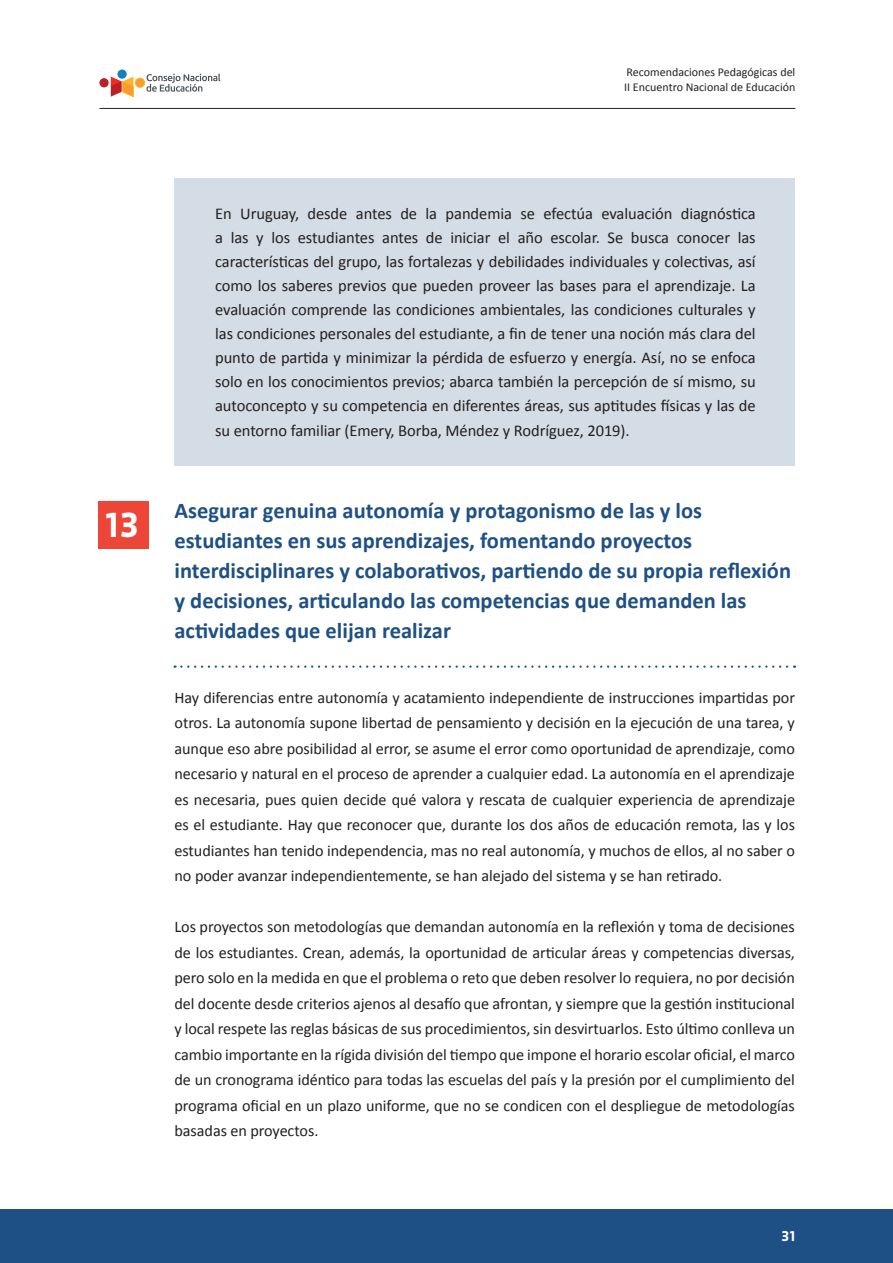
<style>
.page{position:relative;width:893px;height:1263px;background:#fff}
.page>*{position:absolute;margin:0;border:0;box-sizing:border-box;transform-origin:0 0}
.t1{font:700 33px "Sanuk LF";color:#fff}
.t2{font:700 22.5px/30px "Calibri";color:#1e5086}
.t3{font:16.5px/24px "Calibri";letter-spacing:-.005em;color:#231f20;text-align:justify}
.t4{font:16.2px/25.5px "Calibri";letter-spacing:-.005em;color:#231f20;text-align:justify}
.t5{font:700 13.5px "Sanuk LF";color:#fff}
.t6{font:12px/15px "Calibri";color:#231f20}
</style>
<div class="page">
<div style="left:0;top:1210px;width:893px;height:53px;background:#1e5086"></div>
<svg style="left:146px;top:73px;width:74px;height:19px"></svg>
<div style="left:99px;top:78px;width:10px;height:9px;background:#ba2025;border-radius:50%"></div>
<div style="left:135px;top:78px;width:10px;height:9px;background:#f89d2d;border-radius:50%"></div>
<div style="left:135px;top:78px;width:10px;height:9px;border:1px solid #fcb42b;border-radius:50%"></div>
<svg style="left:111px;top:77px;width:22px;height:20px"></svg>
<div style="left:117px;top:70px;width:10px;height:9px;background:#147fc3;border-radius:50%"></div>
<hr style="left:99px;top:108px;width:696px;height:1px;background:#231f20">
<div style="left:175px;top:179px;width:620px;height:287px;background:#d4dce5"></div>
<svg style="left:175px;top:665px;width:620px;height:3px"></svg>
<div style="left:98px;top:501px;width:51px;height:47px;background:#ee4539"></div>
<p class="t6" style="left:624px;top:64px;width:173px">Recomendaciones Pedagógicas del<br>II Encuentro Nacional de Educación</p>
<h1 class="t1" style="left:105px;top:504px;width:36px">13</h1>
<p class="t3" style="left:215px;top:201px;width:542px">En Uruguay, desde antes de la pandemia se efectúa evaluación diagnóstica a las y los estudiantes antes de iniciar el año escolar. Se busca conocer las características del grupo, las fortalezas y debilidades individuales y colectivas, así como los saberes previos que pueden proveer las bases para el aprendizaje. La evaluación comprende las condiciones ambientales, las condiciones culturales y las condiciones personales del estudiante, a fin de tener una noción más clara del punto de partida y minimizar la pérdida de esfuerzo y energía. Así, no se enfoca solo en los conocimientos previos; abarca también la percepción de sí mismo, su autoconcepto y su competencia en diferentes áreas, sus aptitudes físicas y las de su entorno familiar (Emery, Borba, Méndez y Rodríguez, 2019).</p>
<p class="t2" style="left:175px;top:495px;width:618px">Asegurar genuina autonomía y protagonismo de las y los estudiantes en sus aprendizajes, fomentando proyectos interdisciplinares y colaborativos, partiendo de su propia reflexión y decisiones, articulando las competencias que demanden las actividades que elijan realizar</p>
<p class="t4" style="left:175px;top:684px;width:622px">Hay diferencias entre autonomía y acatamiento independiente de instrucciones impartidas por otros. La autonomía supone libertad de pensamiento y decisión en la ejecución de una tarea, y aunque eso abre posibilidad al error, se asume el error como oportunidad de aprendizaje, como necesario y natural en el proceso de aprender a cualquier edad. La autonomía en el aprendizaje es necesaria, pues quien decide qué valora y rescata de cualquier experiencia de aprendizaje es el estudiante. Hay que reconocer que, durante los dos años de educación remota, las y los estudiantes han tenido independencia, mas no real autonomía, y muchos de ellos, al no saber o no poder avanzar independientemente, se han alejado del sistema y se han retirado.</p>
<p class="t4" style="left:175px;top:913px;width:622px">Los proyectos son metodologías que demandan autonomía en la reflexión y toma de decisiones de los estudiantes. Crean, además, la oportunidad de articular áreas y competencias diversas, pero solo en la medida en que el problema o reto que deben resolver lo requiera, no por decisión del docente desde criterios ajenos al desafío que afrontan, y siempre que la gestión institucional y local respete las reglas básicas de sus procedimientos, sin desvirtuarlos. Esto último conlleva un cambio importante en la rígida división del tiempo que impone el horario escolar oficial, el marco de un cronograma idéntico para todas las escuelas del país y la presión por el cumplimiento del programa oficial en un plazo uniforme, que no se condicen con el despliegue de metodologías basadas en proyectos.</p>
<p class="t5" style="left:781px;top:1228px;width:16px">31</p>
</div>
